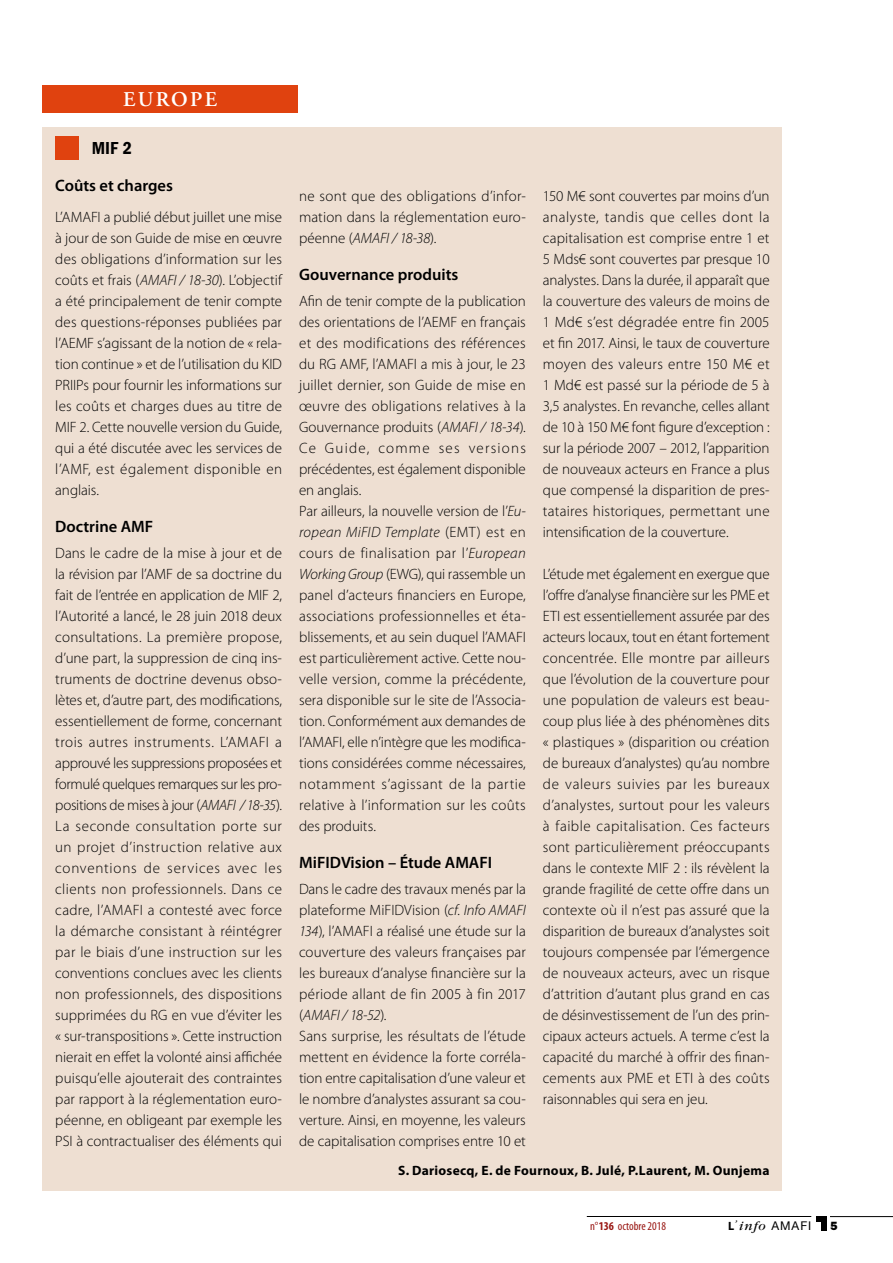
<style>
.page{position:relative;width:893px;height:1263px;background:#fff}
.page>*{position:absolute;margin:0;border:0;box-sizing:border-box;transform-origin:0 0}
.t1{font:600 21px "Adobe Garamond Pro";letter-spacing:.115em;color:#fff}
.t2{font:600 condensed 18px "Franklin Gothic";color:#000}
.t3{font:600 16.5px "Myriad Pro";color:#000}
.t4{font:300 15px/21px "Myriad Pro";color:#000;text-align:justify}
.t5{font:700 13.5px "Myriad Pro";letter-spacing:.02em;color:#000}
.t6{font:condensed 12px "Myriad Pro";color:#9a1915}
.t7{font:12px "Helvetica Neue";letter-spacing:.08em;color:#000}
.t8{font:800 12px "Franklin Gothic";color:#000}
.s1{font-style:italic}
.s2{font-weight:700}
.s3{font-family:"Myriad";font-weight:700}
.s4{font-family:"Garamond";font-style:italic}
.s5{font-family:"Garamond";font-style:italic;font-size:13.5px}
</style>
<div class="page">
<hr style="left:830px;top:1216px;width:63px;height:1px;background:#000">
<div style="left:821px;top:1216px;width:5px;height:14px;background:#000"></div>
<div style="left:816px;top:1216px;width:10px;height:5px;background:#000"></div>
<hr style="left:587px;top:1216px;width:224px;height:1px;background:#000">
<div style="left:43px;top:85px;width:255px;height:28px;background:#e0420f"></div>
<div style="left:43px;top:128px;width:739px;height:1063px;background:#eedfd2"></div>
<div style="left:55px;top:136px;width:24px;height:24px;background:#e0420f"></div>
<h1 class="t1" style="left:123px;top:88px;width:95px">EUROPE</h1>
<p class="t2" style="left:92px;top:138px;width:42px">MIF 2</p>
<p class="t3" style="left:55px;top:175px;width:119px">Coûts et charges</p>
<p class="t4" style="left:55px;top:206px;width:228px">L’AMAFI a publié début juillet une mise à jour de son Guide de mise en œuvre des obligations d’information sur les coûts et frais (<span class="s1">AMAFI / 18-30</span>). L’objectif a été principalement de tenir compte des questions-réponses publiées par l’AEMF s’agissant de la notion de « rela&shy;tion continue » et de l’utilisation du KID PRIIPs pour fournir les informations sur les coûts et charges dues au titre de MIF 2. Cette nouvelle version du Guide, qui a été discutée avec les services de l’AMF, est également disponible en anglais.</p>
<p class="t3" style="left:55px;top:516px;width:99px">Doctrine AMF</p>
<p class="t4" style="left:55px;top:542px;width:228px">Dans le cadre de la mise à jour et de la révision par l’AMF de sa doctrine du fait de l’entrée en application de MIF 2, l’Autorité a lancé, le 28 juin 2018 deux consultations. La première propose, d’une part, la suppression de cinq ins&shy;truments de doctrine devenus obso&shy;lètes et, d’autre part, des modifications, essentiellement de forme, concernant trois autres instruments. L’AMAFI a approuvé les suppressions proposées et formulé quelques remarques sur les pro&shy;positions de mises à jour (<span class="s1">AMAFI / 18-35</span>).<br>La seconde consultation porte sur un projet d’instruction relative aux conventions de services avec les clients non professionnels. Dans ce cadre, l’AMAFI a contesté avec force la démarche consistant à réintégrer par le biais d’une instruction sur les conventions conclues avec les clients non professionnels, des dispositions supprimées du RG en vue d’éviter les « sur-transpositions ». Cette instruction nierait en effet la volonté ainsi affichée puisqu’elle ajouterait des contraintes par rapport à la réglementation euro&shy;péenne, en obligeant par exemple les PSI à contractualiser des éléments qui</p>
<p class="t4" style="left:299px;top:185px;width:228px">ne sont que des obligations d’infor&shy;mation dans la réglementation euro&shy;péenne (<span class="s1">AMAFI / 18-38</span>).</p>
<p class="t3" style="left:299px;top:264px;width:161px">Gouvernance produits</p>
<p class="t4" style="left:299px;top:290px;width:228px;text-align:left">Afin de tenir compte de la publication des orientations de l’AEMF en français et des modifications des références du RG AMF, l’AMAFI a mis à jour, le 23 juillet dernier, son Guide de mise en œuvre des obligations relatives à la Gouvernance produits (<span class="s1">AMAFI / 18-34</span>).<br>Ce Guide, comme ses versions précédentes, est également disponible en anglais.<br>Par ailleurs, la nouvelle version de l’<span class="s1">Eu&shy;ropean MiFID Template</span> (EMT) est en cours de finalisation par l’<span class="s1">European Working Group</span> (EWG), qui rassemble un panel d’acteurs financiers en Europe, associations professionnelles et éta&shy;blissements, et au sein duquel l’AMAFI est particulièrement active. Cette nou&shy;velle version, comme la précédente, sera disponible sur le site de l’Associa&shy;tion. Conformément aux demandes de l’AMAFI, elle n’intègre que les modifica&shy;tions considérées comme nécessaires, notamment s’agissant de la partie relative à l’information sur les coûts des produits.</p>
<p class="t3" style="left:299px;top:852px;width:195px">MiFIDVision – Étude AMAFI</p>
<p class="t4" style="left:299px;top:878px;width:228px;text-align:left">Dans le cadre des travaux menés par la plateforme MiFIDVision (<span class="s1">cf. Info AMAFI 134</span>), l’AMAFI a réalisé une étude sur la couverture des valeurs françaises par les bureaux d’analyse financière sur la période allant de fin 2005 à fin 2017 (<span class="s1">AMAFI / 18-52</span>).<br>Sans surprise, les résultats de l’étude mettent en évidence la forte corréla&shy;tion entre capitalisation d’une valeur et le nombre d’analystes assurant sa cou&shy;verture. Ainsi, en moyenne, les valeurs de capitalisation comprises entre 10 et</p>
<p class="t4" style="left:543px;top:185px;width:228px">150 M€ sont couvertes par moins d’un analyste, tandis que celles dont la capitalisation est comprise entre 1 et 5 Mds€ sont couvertes par presque 10 analystes. Dans la durée, il apparaît que la couverture des valeurs de moins de 1 Md€ s’est dégradée entre fin 2005 et fin 2017. Ainsi, le taux de couverture moyen des valeurs entre 150 M€ et 1 Md€ est passé sur la période de 5 à 3,5 analystes. En revanche, celles allant de 10 à 150 M€ font figure d’exception : sur la période 2007 – 2012, l’apparition de nouveaux acteurs en France a plus que compensé la disparition de pres&shy;tataires historiques, permettant une intensification de la couverture.</p>
<p class="t4" style="left:543px;top:563px;width:228px">L’étude met également en exergue que l’offre d’analyse financière sur les PME et ETI est essentiellement assurée par des acteurs locaux, tout en étant fortement concentrée. Elle montre par ailleurs que l’évolution de la couverture pour une population de valeurs est beau&shy;coup plus liée à des phénomènes dits « plastiques » (disparition ou création de bureaux d’analystes) qu’au nombre de valeurs suivies par les bureaux d’analystes, surtout pour les valeurs à faible capitalisation. Ces facteurs sont particulièrement préoccupants dans le contexte MIF 2 : ils révèlent la grande fragilité de cette offre dans un contexte où il n’est pas assuré que la disparition de bureaux d’analystes soit toujours compensée par l’émergence de nouveaux acteurs, avec un risque d’attrition d’autant plus grand en cas de désinvestissement de l’un des prin&shy;cipaux acteurs actuels. A terme c’est la capacité du marché à offrir des finan&shy;cements aux PME et ETI à des coûts raisonnables qui sera en jeu.</p>
<p class="t5" style="left:398px;top:1162px;width:373px">S. Dariosecq, E. de Fournoux, B. Julé, P.Laurent, M. Ounjema</p>
<p class="t6" style="left:590px;top:1218px;width:77px">n°<span class="s2">136</span> octobre 2018</p>
<p class="t7" style="left:728px;top:1217px;width:85px"><span class="s3">L</span><span class="s4">’</span> <span class="s5">info</span> AMAFI</p>
<p class="t8" style="left:831px;top:1219px;width:9px">5</p>
</div>
